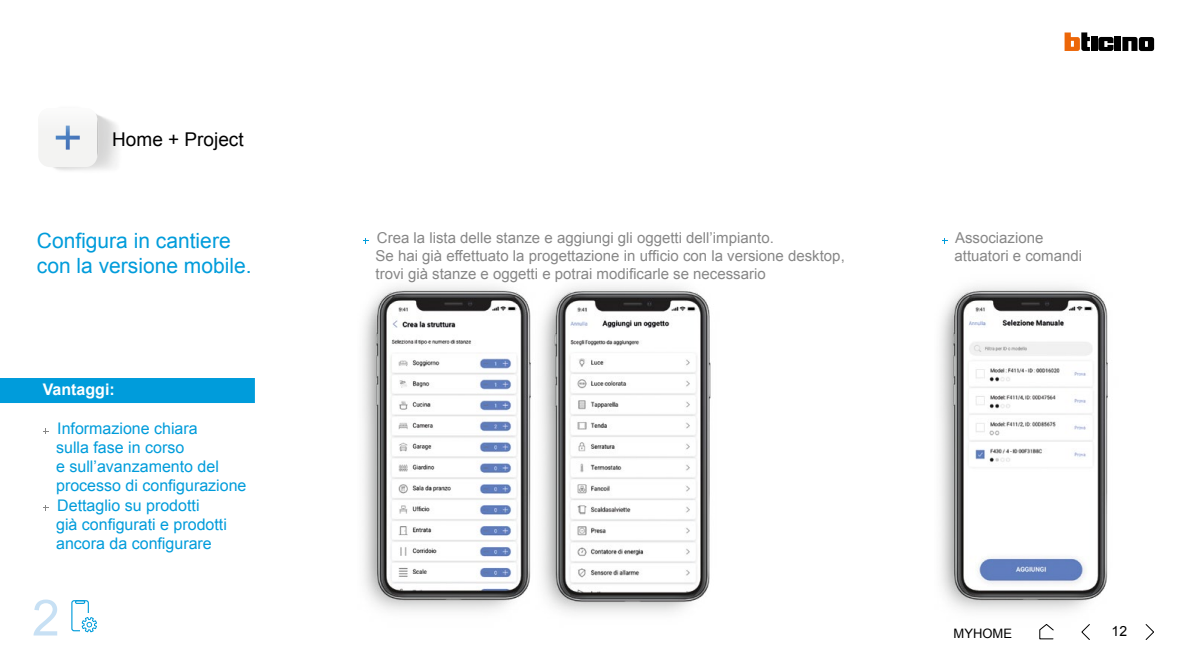
<style>
.page{position:relative;width:1191px;height:670px;background:#fff}
.page>*{position:absolute;margin:0;border:0;box-sizing:border-box;transform-origin:0 0}
.t1{font:50px "Arial";color:#c7e0f4}
.t2{font:21px/25.2px "Arial";color:#009cdb}
.t3{font:19px "Arial";color:#000}
.t4{font:16px/19.2px "Arial";color:#009cdb}
.t5{font:700 16px "Arial";color:#fff}
.t6{font:15px/18px "Arial";color:#878787}
.t7{font:14px "Arial";color:#000}
.t8{font:13px "Arial";color:#000}
</style>
<div class="page">
<svg style="left:1145px;top:624px;width:9px;height:16px"></svg>
<svg style="left:1081px;top:629px;width:9px;height:11px"></svg>
<svg style="left:1039px;top:629px;width:15px;height:11px"></svg>
<div style="left:0;top:378px;width:255px;height:25px;background:#009cdb"></div>
<div style="left:1091px;top:37px;width:6px;height:14px;background:#000"></div>
<div style="left:1114px;top:37px;width:7px;height:14px;background:#000"></div>
<svg style="left:1064px;top:32px;width:26px;height:19px"></svg>
<svg style="left:1098px;top:37px;width:15px;height:14px"></svg>
<svg style="left:1122px;top:37px;width:32px;height:14px"></svg>
<div style="left:71px;top:600px;width:18px;height:31px;border:1px solid #009cdb;border-radius:2px"></div>
<div style="left:75px;top:600px;width:10px;height:4px;border:1px solid #009cdb"></div>
<div style="left:80px;top:613px;width:18px;height:21px;background:#fff"></div>
<svg style="left:81px;top:617px;width:16px;height:16px"></svg>
<img style="left:53px;top:114px;width:65px;height:57px">
<svg style="left:38px;top:108px;width:59px;height:58px;fill:#f3f3f2"></svg>
<img style="left:550px;top:286px;width:161px;height:327px">
<img style="left:362px;top:286px;width:188px;height:325px">
<img style="left:939px;top:286px;width:169px;height:343px">
<p class="t3" style="left:112px;top:127px;width:133px">Home + Project</p>
<h2 class="t2" style="left:37px;top:228px;width:216px">Configura in cantiere con la versione mobile.</h2>
<p class="t6" style="left:375px;top:229px;width:471px">Crea la lista delle stanze e aggiungi gli oggetti dell’impianto.<br>Se hai già effettuato la progettazione in ufficio con la versione desktop, trovi già stanze e oggetti e potrai modificarle se necessario</p>
<p class="t6" style="left:954px;top:229px;width:129px">Associazione attuatori e comandi</p>
<p class="t5" style="left:43px;top:379px;width:74px">Vantaggi:</p>
<p class="t4" style="left:56px;top:419px;width:192px">Informazione chiara<br>sulla fase in corso<br>e sull’avanzamento del processo di configurazione<br>Dettaglio su prodotti<br>già configurati e prodotti ancora da configurare</p>
<h1 class="t1" style="left:32px;top:585px;width:29px">2</h1>
<p class="t8" style="left:953px;top:624px;width:60px">MYHOME</p>
<p class="t7" style="left:1111px;top:622px;width:17px">12</p>
</div>
